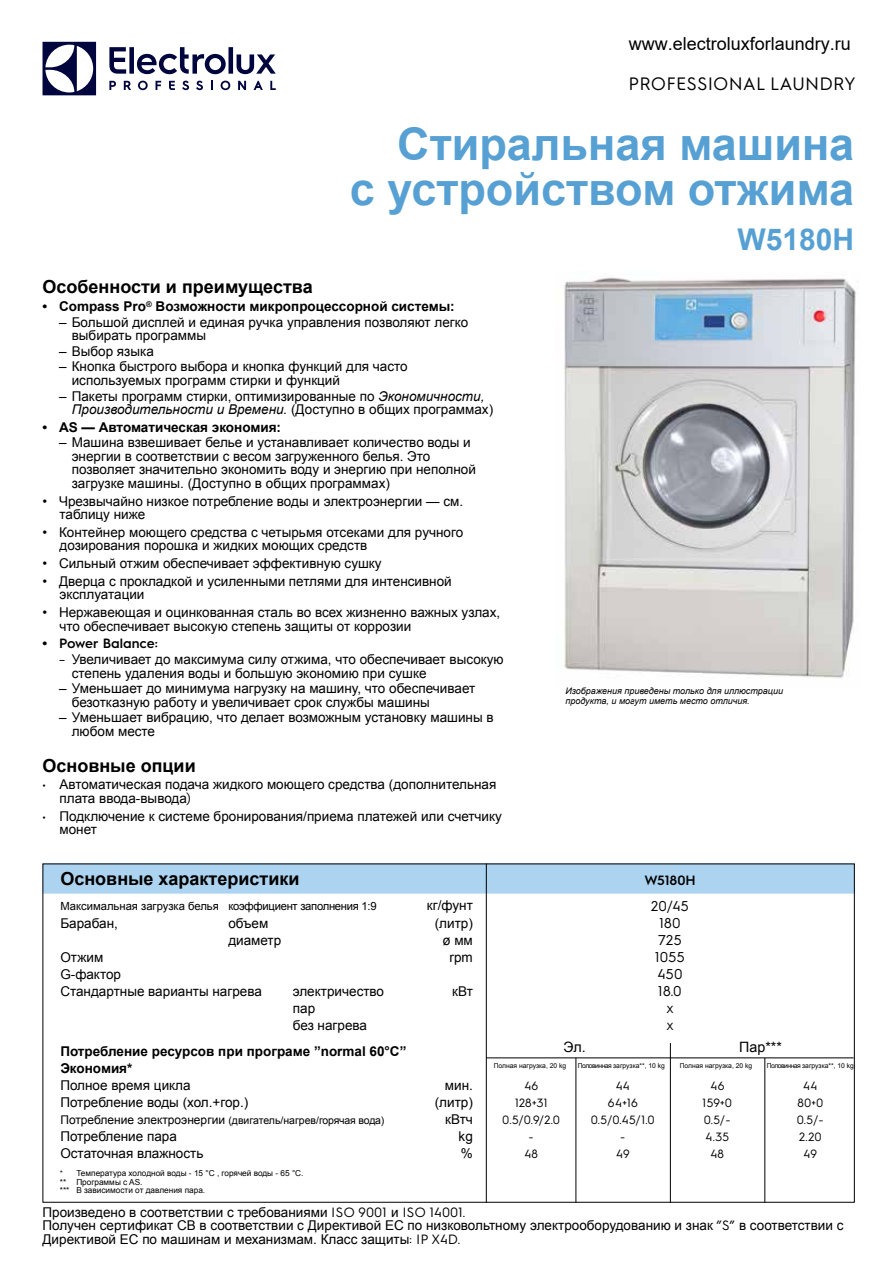
<style>
.page{position:relative;width:893px;height:1263px;background:#fff}
.page>*{position:absolute;margin:0;border:0;box-sizing:border-box;transform-origin:0 0}
.t1{font:700 45px/45px "Arial WGL";color:#56a0d3;text-align:right}
.t2{font:700 30px "Arial WGL";color:#56a0d3}
.t3{font:700 18px "Arial WGL";color:#000}
.t4{font:18px "Arial";color:#000}
.t5{font:18px "Electrolux Sans";color:#000}
.t6{font:700 18px "Arial";color:#000}
.t7{font:14.25px/17.1px "Electrolux Sans";color:#000;text-align:center}
.t8{font:14.25px "Arial WGL";color:#000}
.t9{font:13.5px/13.5px "Arial";color:#000}
.t10{font:13.5px/13.5px "Arial WGL";color:#000}
.t11{font:italic 13.5px/13.5px "Arial";color:#000}
.t12{font:700 13.5px "Arial";color:#000}
.t13{font:700 13.5px/17.1px "Arial WGL";color:#000}
.t14{font:600 13.5px "Electrolux Sans";color:#000}
.t15{font:12px "Electrolux Sans";color:#000}
.t16{font:12px "Arial WGL";color:#000}
.t17{font:11.25px "Arial WGL";letter-spacing:-.01em;color:#000}
.t18{font:italic 9px/10.8px "Arial WGL";color:#000}
.t19{font:8.25px "Arial";color:#000}
.t20{font:8.25px "Arial WGL";color:#000}
.t21{font:6.75px "Arial WGL";letter-spacing:-.035em;color:#000}
.t22{font:6.75px "Arial WGL";color:#000}
.s1{font-style:normal}
.s2{font-family:"Arial WGL";font-style:normal}
.s3{font-family:"Arial"}
.s4{font-family:"Arial";font-weight:700}
.s5{font-family:"Electrolux Sans"}
.s6{font-size:10.5px}
.s7{font-family:"Arial";font-size:10.5px}
</style>
<div class="page">
<svg style="left:43px;top:42px;width:53px;height:53px"></svg>
<svg style="left:109px;top:47px;width:167px;height:27px"></svg>
<svg style="left:270px;top:81px;width:6px;height:9px"></svg>
<svg style="left:221px;top:81px;width:9px;height:9px"></svg>
<svg style="left:211px;top:81px;width:2px;height:9px"></svg>
<svg style="left:196px;top:81px;width:7px;height:9px"></svg>
<svg style="left:182px;top:81px;width:7px;height:9px"></svg>
<svg style="left:169px;top:81px;width:6px;height:9px"></svg>
<svg style="left:156px;top:81px;width:5px;height:9px"></svg>
<svg style="left:138px;top:81px;width:10px;height:9px"></svg>
<svg style="left:124px;top:81px;width:7px;height:9px"></svg>
<svg style="left:109px;top:81px;width:7px;height:9px"></svg>
<svg style="left:254px;top:81px;width:9px;height:9px"></svg>
<svg style="left:238px;top:81px;width:8px;height:9px"></svg>
<img style="left:564px;top:277px;width:292px;height:401px">
<div style="left:45px;top:865px;width:808px;height:28px;background:#acd4f1"></div>
<hr style="left:486px;top:863px;width:1px;height:339px;background:#000">
<hr style="left:486px;top:1057px;width:368px;height:1px;background:#000">
<hr style="left:575px;top:1058px;width:1px;height:144px;background:#000">
<hr style="left:670px;top:1043px;width:1px;height:159px;background:#000">
<hr style="left:764px;top:1058px;width:1px;height:144px;background:#000">
<h3 class="t4" style="left:629px;top:31px;width:224px">www.electroluxforlaundry.ru</h3>
<h3 class="t5" style="left:629px;top:71px;width:229px">PROFESSIONAL LAUNDRY</h3>
<h1 class="t1" style="left:350px;top:123px;width:506px">Стиральная машина<br>с устройством отжима</h1>
<h2 class="t2" style="left:737px;top:219px;width:118px">W5180H</h2>
<h3 class="t3" style="left:42px;top:275px;width:272px">Особенности и преимущества</h3>
<p class="t12" style="left:42px;top:297px;width:414px">• Compass Pro<sup>®</sup> Возможности микропроцессорной системы:</p>
<p class="t9" style="left:72px;top:315px;width:398px;text-indent:-13px">– Большой дисплей и единая ручка управления позволяют легко выбирать программы</p>
<p class="t9" style="left:59px;top:344px;width:96px">– Выбор языка</p>
<p class="t9" style="left:72px;top:360px;width:337px;text-indent:-13px">– Кнопка быстрого выбора и кнопка функций для часто используемых программ стирки и функций</p>
<p class="t11" style="left:72px;top:389px;width:423px;text-indent:-13px"><span class="s1">– Пакеты программ стирки, оптимизированные по</span> Экономичности,<br>Производительности и Времени. <span class="s2">(Доступно в общих программах)</span></p>
<p class="t12" style="left:42px;top:418px;width:240px">• AS — Автоматическая экономия:</p>
<p class="t9" style="left:72px;top:436px;width:406px;text-indent:-13px">– Машина взвешивает белье и устанавливает количество воды и энергии в соответствии с весом загруженного белья. Это позволяет значительно экономить воду и энергию при неполной</p>
<p class="t10" style="left:72px;top:477px;width:320px"><span class="s3">загрузке машины.</span> (Доступно в общих программах)</p>
<p class="t9" style="left:59px;top:494px;width:405px;text-indent:-17px">• Чрезвычайно низкое потребление воды и электроэнергии — см. таблицу ниже</p>
<p class="t9" style="left:59px;top:526px;width:405px;text-indent:-17px">• Контейнер моющего средства с четырьмя отсеками для ручного дозирования порошка и жидких моющих средств</p>
<p class="t9" style="left:42px;top:557px;width:341px">• Сильный отжим обеспечивает эффективную сушку</p>
<p class="t9" style="left:59px;top:575px;width:394px;text-indent:-17px">• Дверца с прокладкой и усиленными петлями для интенсивной эксплуатации</p>
<p class="t9" style="left:59px;top:606px;width:442px;text-indent:-17px">• Нержавеющая и оцинкованная сталь во всех жизненно важных узлах, что обеспечивает высокую степень защиты от коррозии</p>
<p class="t14" style="left:42px;top:634px;width:117px"><span class="s4">•</span> Power Balance:</p>
<p class="t9" style="left:72px;top:653px;width:433px;text-indent:-13px"><span class="s5">–</span> Увеличивает до максимума силу отжима, что обеспечивает высокую степень удаления воды и большую экономию при сушке</p>
<p class="t9" style="left:72px;top:682px;width:405px;text-indent:-13px">– Уменьшает до минимума нагрузку на машину, что обеспечивает безотказную работу и увеличивает срок службы машины</p>
<p class="t9" style="left:72px;top:711px;width:423px;text-indent:-13px">– Уменьшает вибрацию, что делает возможным установку машины в любом месте</p>
<p class="t18" style="left:565px;top:685px;width:219px">Изображения приведены только для иллюстрации продукта, и могут иметь место отличия.</p>
<h3 class="t6" style="left:42px;top:753px;width:155px">Основные опции</h3>
<p class="t10" style="left:59px;top:778px;width:438px;text-indent:-17px"><span class="s5">•</span> Автоматическая подача жидкого моющего средства (дополнительная плата ввода-вывода<span class="s5">)</span></p>
<p class="t10" style="left:59px;top:809px;width:444px;text-indent:-17px"><span class="s5">•</span> Подключение к системе бронирования/приема платежей или счетчику монет</p>
<h3 class="t3" style="left:60px;top:867px;width:241px">Основные характеристики</h3>
<p class="t17" style="left:60px;top:899px;width:318px">Максимальная загрузка белья коэффициент заполнения 1:9</p>
<p class="t10" style="left:427px;top:899px;width:47px">кг/фунт</p>
<p class="t10" style="left:60px;top:916px;width:59px">Барабан,</p>
<p class="t10" style="left:228px;top:916px;width:42px">объем</p>
<p class="t10" style="left:435px;top:916px;width:40px">(литр)</p>
<p class="t10" style="left:228px;top:933px;width:54px">диаметр</p>
<p class="t10" style="left:442px;top:933px;width:32px">ø мм</p>
<p class="t10" style="left:60px;top:950px;width:44px">Отжим</p>
<p class="t10" style="left:450px;top:950px;width:25px">rpm</p>
<p class="t10" style="left:60px;top:967px;width:62px">G-фактор</p>
<p class="t9" style="left:60px;top:985px;width:203px">Стандартные варианты нагрева</p>
<p class="t10" style="left:293px;top:985px;width:93px">электричество</p>
<p class="t10" style="left:452px;top:985px;width:22px">кВт</p>
<p class="t10" style="left:293px;top:1000px;width:76px;line-height:17.1px">пар<br>без нагрева</p>
<p class="t13" style="left:60px;top:1043px;width:348px">Потребление ресурсов при програме ”normal 60°C”<br>Экономия*</p>
<p class="t10" style="left:60px;top:1079px;width:132px">Полное время цикла</p>
<p class="t10" style="left:445px;top:1079px;width:30px">мин.</p>
<p class="t10" style="left:60px;top:1096px;width:189px">Потребление воды (хол.+гор.)</p>
<p class="t10" style="left:435px;top:1096px;width:40px">(литр)</p>
<p class="t16" style="left:60px;top:1112px;width:326px">Потребление электроэнергии <span class="s6">(двигатель/нагрев/</span><span class="s7">горячая вода</span><span class="s6">)</span></p>
<p class="t10" style="left:445px;top:1113px;width:29px">кВтч</p>
<p class="t10" style="left:60px;top:1130px;width:118px">Потребление пара</p>
<p class="t10" style="left:459px;top:1130px;width:16px">kg</p>
<p class="t10" style="left:60px;top:1147px;width:144px">Остаточная влажность</p>
<p class="t10" style="left:461px;top:1147px;width:14px">%</p>
<p class="t19" style="left:60px;top:1167px;width:245px"><span class="s5">*</span> Температура холодной воды - 15 °C , горячей воды - 65 °C.</p>
<p class="t20" style="left:60px;top:1176px;width:84px"><span class="s3">**</span> Программы с AS<span class="s3">.</span></p>
<p class="t19" style="left:60px;top:1185px;width:147px">*** В зависимости от давления пара.</p>
<p class="t14" style="left:644px;top:871px;width:53px">W5180H</p>
<p class="t7" style="left:651px;top:896px;width:40px">20/45<br>180<br>725<br>1055<br>450<br>18.0<br>x<br>x</p>
<p class="t8" style="left:564px;top:1037px;width:24px">Эл.</p>
<p class="t8" style="left:739px;top:1037px;width:44px">Пар***</p>
<p class="t22" style="left:494px;top:1061px;width:74px">Полная нагрузка, 20 kg</p>
<p class="t21" style="left:578px;top:1061px;width:89px">Половинная загрузка**, 10 kg</p>
<p class="t22" style="left:680px;top:1061px;width:74px">Полная нагрузка, 20 kg</p>
<p class="t21" style="left:767px;top:1061px;width:89px">Половинная загрузка**, 10 kg</p>
<p class="t15" style="left:524px;top:1077px;width:16px">46</p>
<p class="t15" style="left:616px;top:1077px;width:16px">44</p>
<p class="t15" style="left:710px;top:1077px;width:16px">46</p>
<p class="t15" style="left:803px;top:1077px;width:16px">44</p>
<p class="t15" style="left:515px;top:1094px;width:34px">128+31</p>
<p class="t15" style="left:608px;top:1094px;width:32px">64+16</p>
<p class="t15" style="left:703px;top:1094px;width:31px">159+0</p>
<p class="t15" style="left:797px;top:1094px;width:28px">80+0</p>
<p class="t15" style="left:503px;top:1111px;width:59px">0.5/0.9/2.0</p>
<p class="t15" style="left:591px;top:1111px;width:65px">0.5/0.45/1.0</p>
<p class="t15" style="left:704px;top:1111px;width:28px">0.5/-</p>
<p class="t15" style="left:797px;top:1111px;width:28px">0.5/-</p>
<p class="t15" style="left:529px;top:1128px;width:7px">-</p>
<p class="t15" style="left:620px;top:1128px;width:7px">-</p>
<p class="t15" style="left:705px;top:1128px;width:26px">4.35</p>
<p class="t15" style="left:799px;top:1128px;width:24px">2.20</p>
<p class="t15" style="left:524px;top:1145px;width:16px">48</p>
<p class="t15" style="left:616px;top:1145px;width:16px">49</p>
<p class="t15" style="left:710px;top:1145px;width:16px">48</p>
<p class="t15" style="left:804px;top:1145px;width:16px">49</p>
<p class="t10" style="left:43px;top:1205px;width:802px">Произведено в соответствии с требованиями <span class="s5">ISO 9001</span> и <span class="s5">ISO 14001.<br></span>Получен сертификат СВ в соответствии с Директивой ЕС по низковольтному электрооборудованию и знак <span class="s5">”S”</span> в соответствии с<br>Директивой ЕС по машинам и механизмам. Класс защиты<span class="s5">: IP X4D.</span></p>
</div>
